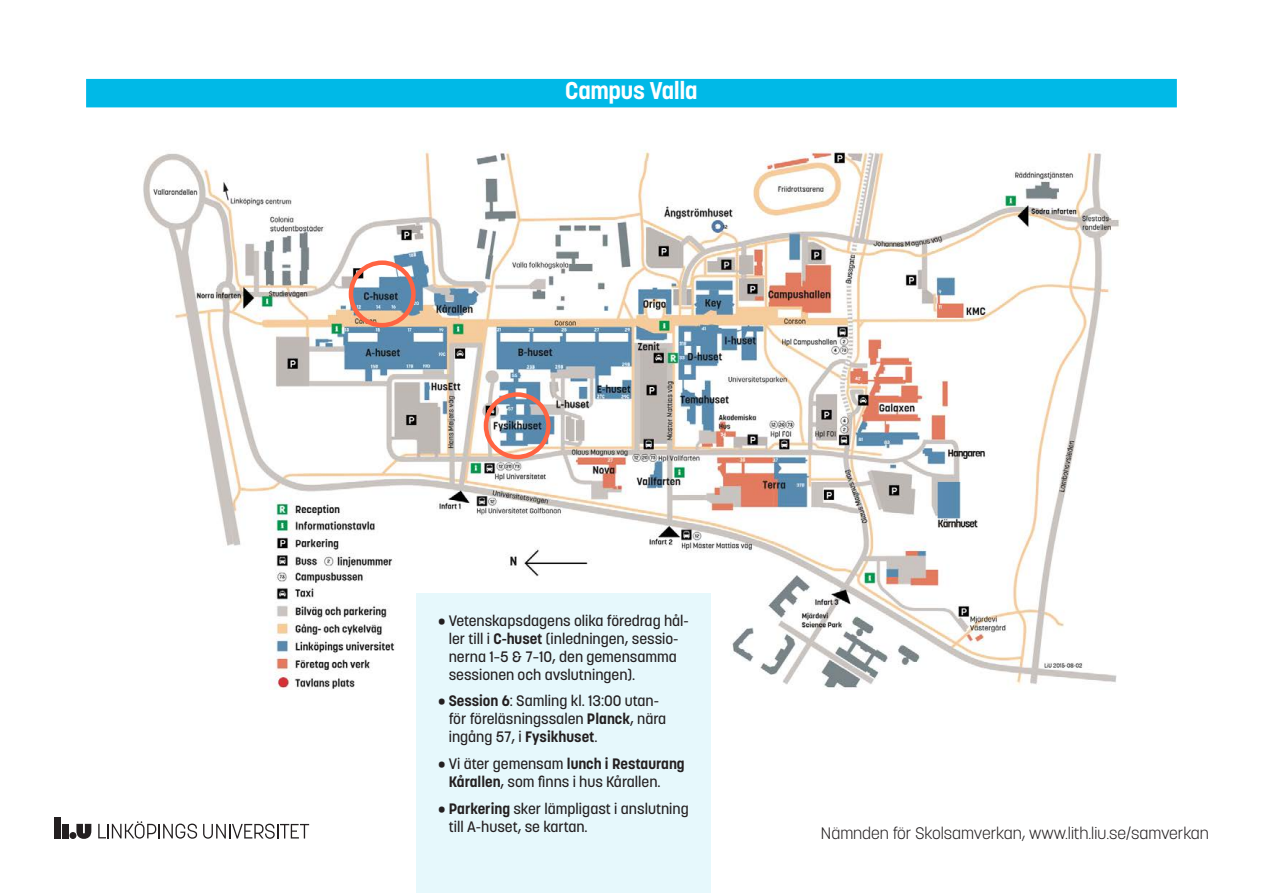
<style>
.page{position:relative;width:1263px;height:893px;background:#fff}
.page>*{position:absolute;margin:0;border:0;box-sizing:border-box;transform-origin:0 0}
.t1{font:700 24px "Korolev Li U";letter-spacing:-.015em;color:#fff}
.t2{font:300 16.5px "Korolev Li U";color:#231f20}
.t3{font:500 15px/18px "Korolev Li U";color:#231f20}
.s1{font-weight:700}
</style>
<div class="page">
<div style="left:62px;top:824px;width:7px;height:14px;background:#231f20"></div>
<div style="left:54px;top:817px;width:7px;height:21px;background:#231f20"></div>
<div style="left:69px;top:832px;width:7px;height:7px;background:#231f20;border-radius:50%"></div>
<svg style="left:76px;top:824px;width:15px;height:15px"></svg>
<svg style="left:203px;top:824px;width:106px;height:15px"></svg>
<svg style="left:98px;top:821px;width:99px;height:18px"></svg>
<img style="left:143px;top:149px;width:977px;height:541px">
<div style="left:86px;top:79px;width:1091px;height:28px;background:#00b9e7"></div>
<div style="left:417px;top:593px;width:294px;height:300px;background:#e6f8fc"></div>
<div style="left:349px;top:260px;width:67px;height:67px;border:4px solid #ff6442;border-radius:50%"></div>
<div style="left:484px;top:392px;width:67px;height:67px;border:4px solid #ff6442;border-radius:50%"></div>
<h1 class="t1" style="left:565px;top:74px;width:134px">Campus Valla</h1>
<p class="t3" style="left:449px;top:611px;width:242px;text-indent:-11px">• Vetenskapsdagens olika föredrag hål&shy;ler till i <span class="s1">C-huset</span> (inledningen, sessio&shy;nerna 1–5 &amp; 7–10, den gemensamma sessionen och avslutningen).</p>
<p class="t3" style="left:449px;top:692px;width:219px;text-indent:-11px">• <span class="s1">Session 6</span>: Samling kl. 13:00 utan&shy;för föreläsningssalen <span class="s1">Planck</span>, nära ingång 57, i <span class="s1">Fysikhuset</span>.</p>
<p class="t3" style="left:449px;top:754px;width:237px;text-indent:-11px">• Vi äter gemensam <span class="s1">lunch i Restaurang<br>Kårallen</span>, som finns i hus Kårallen.</p>
<p class="t3" style="left:449px;top:799px;width:242px;text-indent:-11px">• <span class="s1">Parkering</span> sker lämpligast i anslutning till A-huset, se kartan.</p>
<p class="t2" style="left:821px;top:822px;width:389px">Nämnden för Skolsamverkan, www.lith.liu.se/samverkan</p>
</div>
